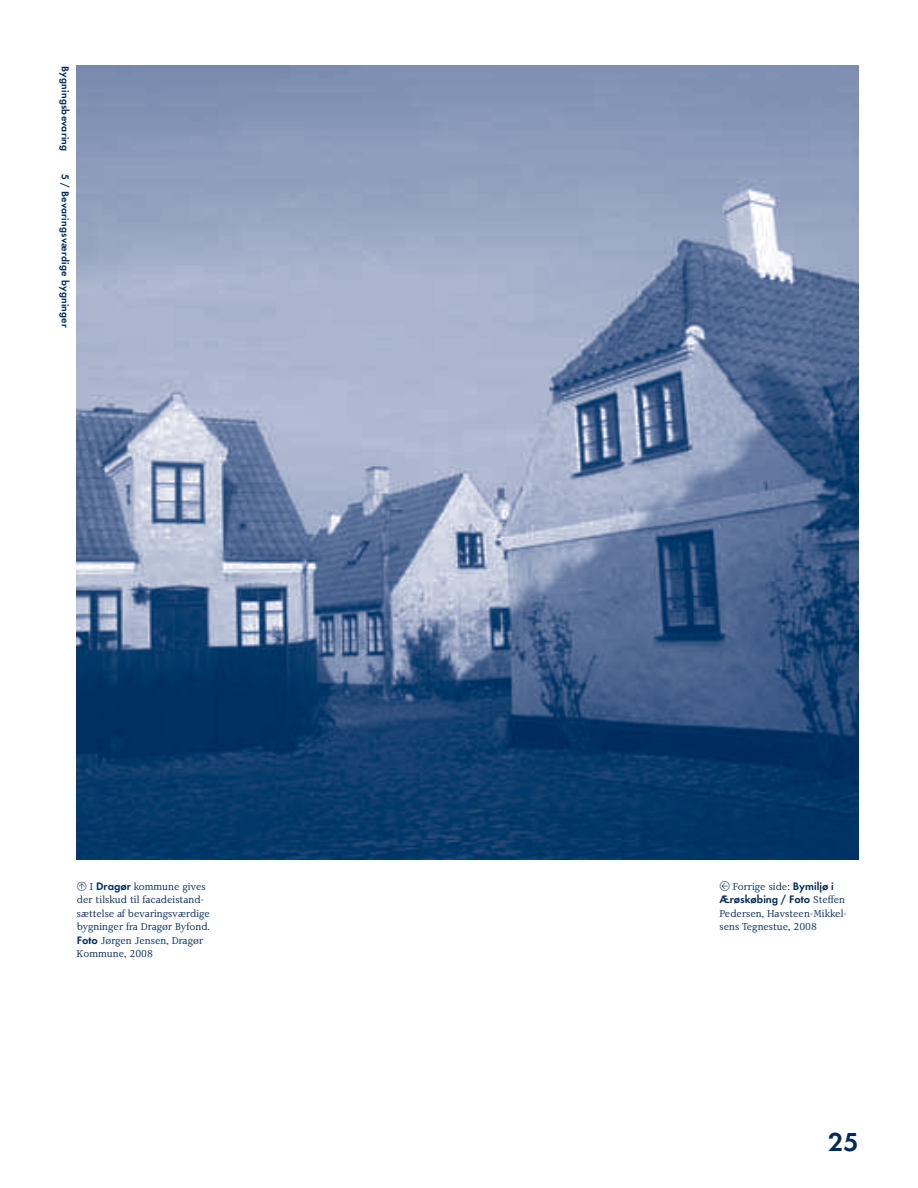
<style>
.page{position:relative;width:918px;height:1188px;background:#fff}
.page>*{position:absolute;margin:0;border:0;box-sizing:border-box;transform-origin:0 0}
.t1{font:600 27px "Futura EFOP";color:#002a5c}
.t2{font:600 11.25px "Futura EFOP";color:#002a5c}
.t3{font:10.5px/13.5px "Ninetysix K Serif";color:#002a5c}
.t4{font:600 10.5px "Futura EFOP";letter-spacing:.025em;color:#002a5c}
.s1{font-family:"DI Stuff"}
.s2{font-family:"Futura EFOP";font-weight:600;font-size:11.25px}
.s3{font-family:"DI Stuff";font-size:11.25px}
.s4{font-family:"Ninetysix K Serif";font-weight:400;font-size:10.5px}
</style>
<div class="page">
<img style="left:77px;top:66px;width:782px;height:794px">
<p class="t4" style="left:70px;top:66px;width:87px;rotate:90deg">Bygningsbevaring</p>
<p class="t4" style="left:70px;top:174px;width:155px;rotate:90deg">5 / Bevaringsværdige bygninger</p>
<p class="t3" style="left:77px;top:880px;width:135px"><span class="s1">‹</span> I <span class="s2">Dragør</span> kommune gives der tilskud til facadeistand&shy;sættelse af bevaringsværdige bygninger fra Dragør Byfond.<br><span class="s2">Foto</span> Jørgen Jensen, Dragør<br>Kommune, 2008</p>
<p class="t3" style="left:719px;top:880px;width:116px"><span class="s3">«</span> Forrige side: <span class="s2">Bymiljø i</span></p>
<p class="t2" style="left:719px;top:894px;width:127px">Ærøskøbing / Foto <span class="s4">Steffen</span></p>
<p class="t3" style="left:719px;top:907px;width:129px">Pedersen, Havsteen-Mikkel&shy;sens Tegnestue, 2008</p>
<h1 class="t1" style="left:828px;top:1130px;width:32px">25</h1>
</div>
